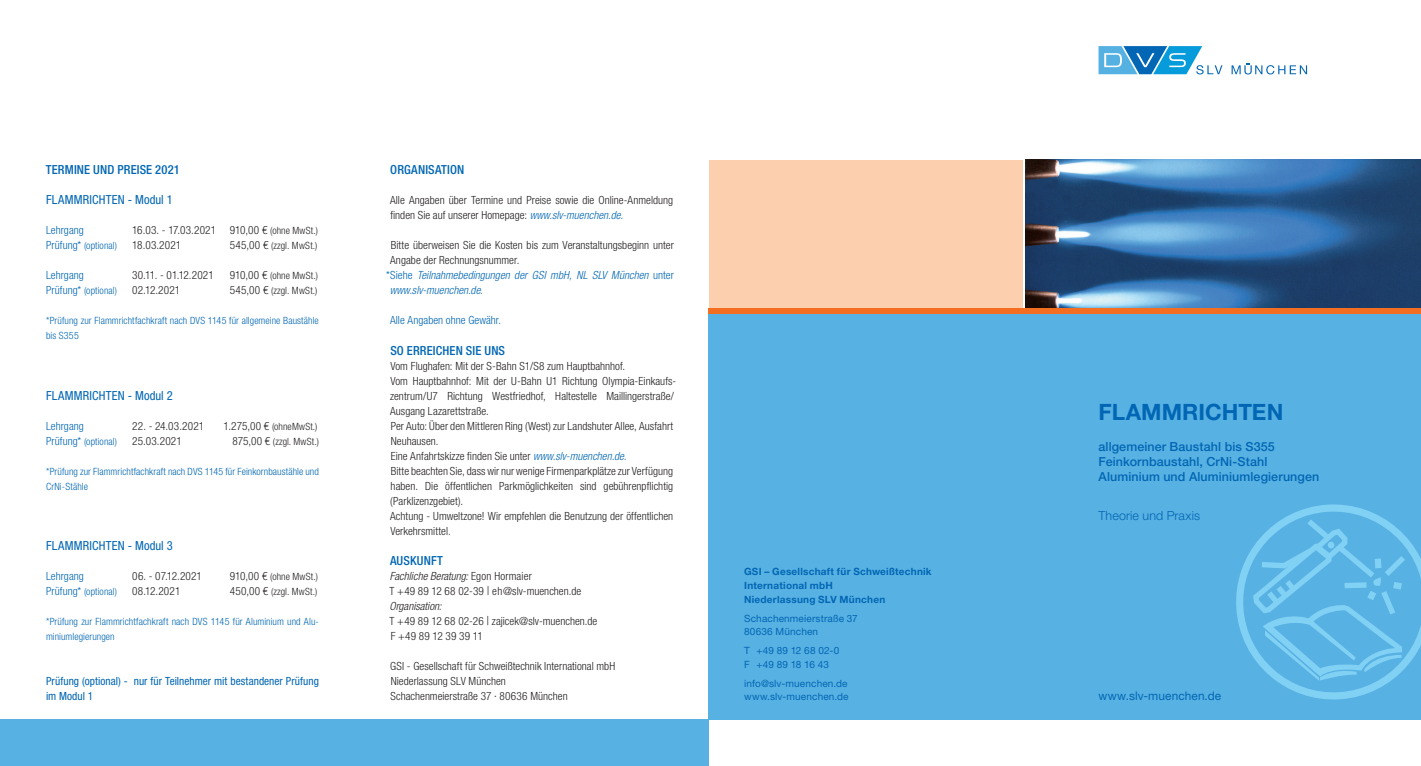
<style>
.page{position:relative;width:1421px;height:766px;background:#fff}
.page>*{position:absolute;margin:0;border:0;box-sizing:border-box;transform-origin:0 0}
.Broschüren_T_I_T_E_L{font:700 22.5px "Helvetica Neue LT Std";color:#0166b3}
.Broschüren_T_I_T_E_L-2{font:500 12.5px "Helvetica Neue LT Std";letter-spacing:.01em;color:#0166b3}
.Programmablauf{font:condensed 12.5px "Helvetica Neue LT Std";letter-spacing:.015em;color:#0166b3}
.Überschriften_Innen{font:500 condensed 12.5px "Helvetica Neue LT Std";letter-spacing:.01em;color:#0166b3}
.Informationen{font:500 condensed 12.5px "Helvetica Neue LT Std";letter-spacing:.01em;color:#0166b3}
.Programmablauf-2{font:300 12.5px "Helvetica Neue LT Std";letter-spacing:.005em;color:#0166b3}
.Anschrift{font:11.88px "Helvetica Neue LT Std";letter-spacing:.005em;color:#0166b3}
.Informationen-2{font:300 condensed 11.25px/15px "Helvetica Neue LT Std";letter-spacing:.005em;color:#231f20}
.Programmablauf-3{font:300 condensed 11.25px "Helvetica Neue LT Std";letter-spacing:.015em;color:#231f20}
.Informationen-3{font:italic 300 condensed 11.25px/15px "Helvetica Neue LT Std";letter-spacing:.005em;color:#0166b3}
.Vorwort{font:condensed 11.25px/15px "Helvetica Neue LT Std";color:#0166b3}
.Informationen-4{font:italic 300 condensed 11.25px "Helvetica Neue LT Std";color:#231f20}
.Programmablauf-4{font:300 condensed 11.25px "Helvetica Neue LT Std";letter-spacing:.005em;color:#0166b3}
.Überschriften_Innen-2{font:300 condensed 11.25px "Helvetica Neue LT Std";letter-spacing:.005em;color:#0166b3}
.Vorwort-2{font:300 condensed 10px/15px "Helvetica Neue LT Std";letter-spacing:.005em;color:#0166b3}
.Programmablauf-5{font:300 condensed 10px "Helvetica Neue LT Std";letter-spacing:.02em;color:#231f20}
.Anschrift-2{font:10px/13.8px "Helvetica Neue LT Std";letter-spacing:.015em;color:#0166b3}
.Programmablauf-6{font:300 condensed 10px "Helvetica Neue LT Std";letter-spacing:.01em;color:#0166b3}
.Firmierung{font:700 10px/13.8px "Helvetica Neue LT Std";letter-spacing:.025em;color:#0166b3}
.s1{font-size:10px}
.s2{font-size:11.25px}
.s3{font-style:italic;color:#0166b3}
.s4{font-style:normal}
.s5{color:#4b4c4d}
.s6{font-size:12.5px}
</style>
<div class="page">
<div style="left:709px;top:308px;width:712px;height:411px;background:#58b1e3"></div>
<div style="left:0;top:719px;width:709px;height:46px;background:#58b1e3"></div>
<svg style="left:1236px;top:504px;width:185px;height:196px"></svg>
<div style="left:1327px;top:541px;width:7px;height:7px;background:#81d1f4;border-radius:50%"></div>
<div style="left:709px;top:159px;width:313px;height:149px;background:#fccfae"></div>
<img style="left:1026px;top:159px;width:395px;height:149px">
<div style="left:709px;top:308px;width:712px;height:6px;background:#f36e21"></div>
<svg style="left:1231px;top:63px;width:76px;height:11px"></svg>
<svg style="left:1098px;top:46px;width:124px;height:28px"></svg>
<p class="Überschriften_Innen" style="left:46px;top:162px;width:135px">TERMINE UND PREISE 2021</p>
<p class="Programmablauf" style="left:46px;top:193px;width:128px">FLAMMRICHTEN - Modul 1</p>
<p class="Programmablauf-4" style="left:46px;top:224px;width:39px">Lehrgang</p>
<p class="Programmablauf-3" style="left:132px;top:224px;width:187px">16.03. - 17.03.2021 910,00 € <span class="s1">(ohne MwSt.)</span></p>
<p class="Programmablauf-6" style="left:46px;top:240px;width:73px"><span class="s2">Prüfung*</span> (optional)</p>
<p class="Programmablauf-3" style="left:132px;top:239px;width:50px">18.03.2021</p>
<p class="Programmablauf-5" style="left:230px;top:240px;width:89px"><span class="s2">545,00 €</span> (zzgl. MwSt.)</p>
<p class="Programmablauf-4" style="left:46px;top:269px;width:39px">Lehrgang</p>
<p class="Programmablauf-3" style="left:132px;top:269px;width:83px">30.11. - 01.12.2021</p>
<p class="Programmablauf-5" style="left:230px;top:270px;width:90px"><span class="s2">910,00 €</span> (ohne MwSt.)</p>
<p class="Programmablauf-6" style="left:46px;top:285px;width:73px"><span class="s2">Prüfung*</span> (optional)</p>
<p class="Programmablauf-3" style="left:132px;top:284px;width:49px">02.12.2021</p>
<p class="Programmablauf-5" style="left:230px;top:285px;width:89px"><span class="s2">545,00 €</span> (zzgl. MwSt.)</p>
<p class="Vorwort-2" style="left:46px;top:313px;width:274px">*Prüfung zur Flammrichtfachkraft nach DVS 1145 für allgemeine Baustähle bis S355</p>
<p class="Programmablauf" style="left:46px;top:388px;width:128px">FLAMMRICHTEN - Modul 2</p>
<p class="Programmablauf-4" style="left:46px;top:419px;width:39px">Lehrgang</p>
<p class="Programmablauf-3" style="left:132px;top:419px;width:73px">22. - 24.03.2021</p>
<p class="Programmablauf-5" style="left:224px;top:420px;width:95px"><span class="s2">1.275,00 €</span> (ohneMwSt.)</p>
<p class="Programmablauf-6" style="left:46px;top:435px;width:73px"><span class="s2">Prüfung*</span> (optional)</p>
<p class="Programmablauf-3" style="left:132px;top:434px;width:51px">25.03.2021</p>
<p class="Programmablauf-5" style="left:232px;top:435px;width:88px"><span class="s2">875,00 €</span> (zzgl. MwSt.)</p>
<p class="Vorwort-2" style="left:46px;top:463px;width:274px">*Prüfung zur Flammrichtfachkraft nach DVS 1145 für Feinkornbaustähle und<br>CrNi-Stähle</p>
<p class="Programmablauf" style="left:46px;top:538px;width:128px">FLAMMRICHTEN - Modul 3</p>
<p class="Programmablauf-4" style="left:46px;top:569px;width:39px">Lehrgang</p>
<p class="Programmablauf-3" style="left:132px;top:569px;width:71px">06. - 07.12.2021</p>
<p class="Programmablauf-5" style="left:230px;top:570px;width:90px"><span class="s2">910,00 €</span> (ohne MwSt.)</p>
<p class="Programmablauf-6" style="left:46px;top:585px;width:73px"><span class="s2">Prüfung*</span> (optional)</p>
<p class="Programmablauf-3" style="left:132px;top:584px;width:50px">08.12.2021</p>
<p class="Programmablauf-5" style="left:230px;top:585px;width:89px"><span class="s2">450,00 €</span> (zzgl. MwSt.)</p>
<p class="Vorwort-2" style="left:46px;top:613px;width:274px">*Prüfung zur Flammrichtfachkraft nach DVS 1145 für Aluminium und Alu&shy;miniumlegierungen</p>
<p class="Vorwort" style="left:46px;top:673px;width:274px">Prüfung (optional) - nur für Teilnehmer mit bestandener Prüfung im Modul 1</p>
<p class="Überschriften_Innen" style="left:390px;top:162px;width:76px">ORGANISATION</p>
<p class="Informationen-2" style="left:390px;top:193px;width:285px">Alle Angaben über Termine und Preise sowie die Online-Anmeldung finden Sie auf unserer Homepage: <span class="s3">www.slv-muenchen.de.</span></p>
<p class="Informationen-2" style="left:390px;top:238px;width:285px">Bitte überweisen Sie die Kosten bis zum Veranstaltungsbeginn unter<br>Angabe der Rechnungsnummer.</p>
<p class="Informationen-3" style="left:390px;top:268px;width:286px;text-indent:-4px"><span class="s4">*Siehe</span> Teilnahmebedingungen der GSI mbH, NL SLV München <span class="s4">unter </span>www.slv-muenchen.de<span class="s4">.</span></p>
<p class="Überschriften_Innen-2" style="left:390px;top:314px;width:113px">Alle Angaben ohne Gewähr.</p>
<p class="Informationen" style="left:390px;top:342px;width:116px">SO ERREICHEN SIE UNS</p>
<p class="Informationen-2" style="left:390px;top:358px;width:236px">Vom Flughafen: Mit der S-Bahn S1/S8 zum Hauptbahnhof.</p>
<p class="Informationen-2" style="left:390px;top:373px;width:288px">Vom Hauptbahnhof: Mit der U-Bahn U1 Richtung Olympia-Einkaufs&shy;zentrum/U7 Richtung Westfriedhof, Haltestelle Maillingerstraße/<br>Ausgang Lazarettstraße.</p>
<p class="Informationen-2" style="left:391px;top:418px;width:284px">Per Auto: Über den Mittleren Ring (West) zur Landshuter Allee, Ausfahrt<br>Neuhausen.</p>
<p class="Informationen-2" style="left:391px;top:448px;width:237px">Eine Anfahrtskizze finden Sie unter <span class="s3">www.slv-muenchen.de.</span></p>
<p class="Informationen-2" style="left:390px;top:463px;width:285px;text-align:justify">Bitte beachten Sie, dass wir nur wenige Firmenparkplätze zur Verfügung haben. Die öffentlichen Parkmöglichkeiten sind gebührenpflichtig (Parklizenzgebiet).</p>
<p class="Informationen-2" style="left:390px;top:508px;width:285px">Achtung - Umweltzone! Wir empfehlen die Benutzung der öffentlichen<br>Verkehrsmittel<span class="s5">.</span></p>
<p class="Informationen" style="left:390px;top:552px;width:55px">AUSKUNFT</p>
<p class="Informationen-4" style="left:390px;top:569px;width:144px">Fachliche Beratung: <span class="s4">Egon Hormaier</span></p>
<p class="Informationen-2" style="left:390px;top:583px;width:193px">T +49 89 12 68 02-39 <span class="s6">|</span> eh@slv-muenchen.de</p>
<p class="Informationen-4" style="left:389px;top:599px;width:54px">Organisation:</p>
<p class="Informationen-2" style="left:390px;top:613px;width:209px">T +49 89 12 68 02-26 <span class="s6">|</span> zajicek@slv-muenchen.de</p>
<p class="Informationen-2" style="left:391px;top:628px;width:94px">F +49 89 12 39 39 11</p>
<p class="Informationen-2" style="left:390px;top:658px;width:227px">GSI - Gesellschaft für Schweißtechnik International mbH</p>
<p class="Informationen-2" style="left:391px;top:673px;width:117px">Niederlassung SLV München</p>
<p class="Informationen-2" style="left:390px;top:688px;width:179px">Schachenmeierstraße 37 · 80636 München</p>
<p class="Firmierung" style="left:744px;top:564px;width:189px">GSI – Gesellschaft für Schweißtechnik<br>International mbH<br>Niederlassung SLV München</p>
<p class="Anschrift-2" style="left:744px;top:610px;width:115px">Schachenmeierstraße 37<br>80636 München</p>
<p class="Anschrift-2" style="left:744px;top:643px;width:97px">T +49 89 12 68 02-0<br>F +49 89 18 16 43</p>
<p class="Anschrift-2" style="left:744px;top:675px;width:106px">info@slv-muenchen.de www.slv-muenchen.de</p>
<p class="Broschüren_T_I_T_E_L" style="left:1098px;top:398px;width:186px">FLAMMRICHTEN</p>
<p class="Broschüren_T_I_T_E_L-2" style="left:1098px;top:439px;width:178px">allgemeiner Baustahl bis S355</p>
<p class="Broschüren_T_I_T_E_L-2" style="left:1098px;top:454px;width:170px">Feinkornbaustahl, CrNi-Stahl</p>
<p class="Broschüren_T_I_T_E_L-2" style="left:1098px;top:469px;width:222px">Aluminium und Aluminiumlegierungen</p>
<p class="Programmablauf-2" style="left:1098px;top:507px;width:103px">Theorie und Praxis</p>
<p class="Anschrift" style="left:1098px;top:688px;width:124px">www.slv-muenchen.de</p>
</div>
